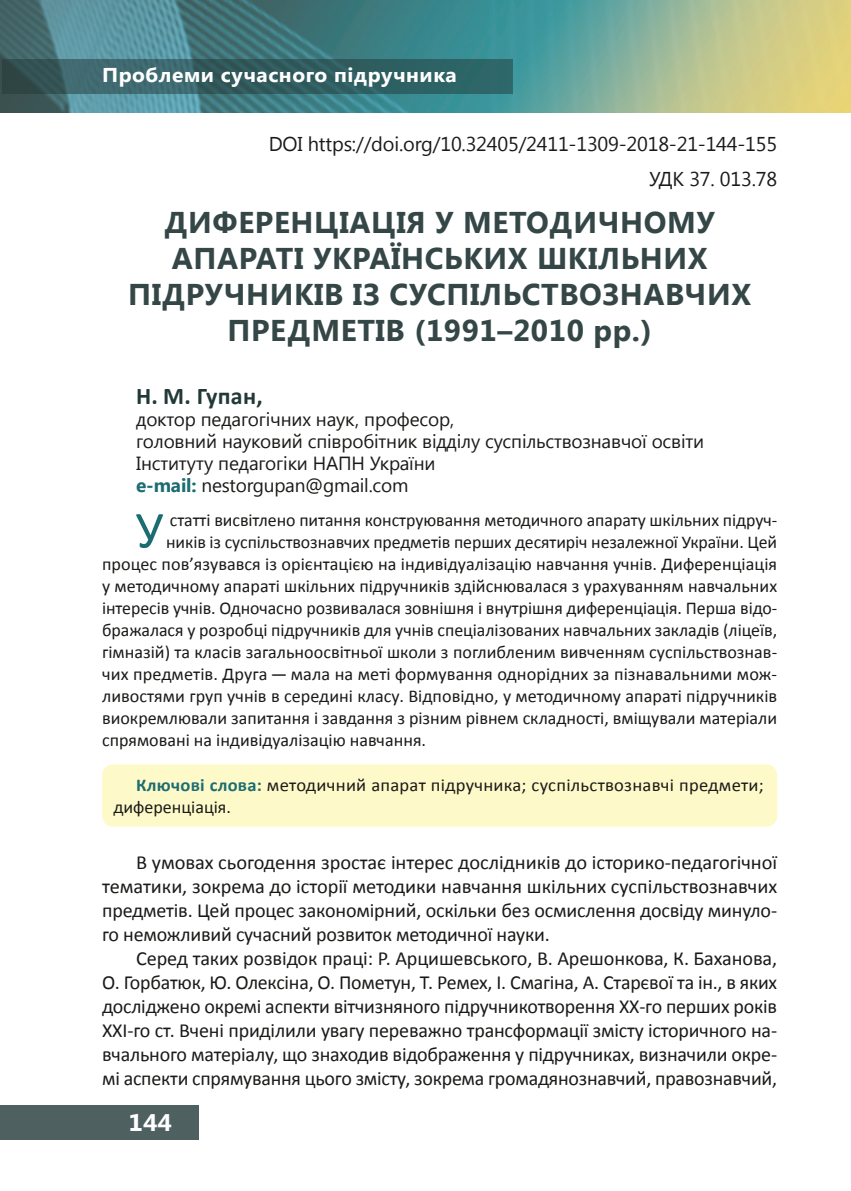
<style>
.page{position:relative;width:851px;height:1191px;background:#fff}
.page>*{position:absolute;margin:0;border:0;box-sizing:border-box;transform-origin:0 0}
.Буквица{font:52.6px "Calibri";color:#1b6d72}
.Назва_статті{font:700 30px/36px "Segoe UI";letter-spacing:.02em;color:#344746;text-align:center}
.Автор{font:700 24px "Calibri";letter-spacing:.01em;color:#223938}
.t1{font:700 24px "Segoe UI";color:#fff;scale:1.05 1}
.Main{font:20px/24px "Calibri";letter-spacing:-.01em;color:#1a1a18;text-align:justify}
.УДК{font:20px "Segoe UI";letter-spacing:-.01em;color:#1a1a18}
.t2{font:700 20px "Segoe UI";letter-spacing:.025em;color:#fff;scale:1.05 1}
.Про_автора{font:19px/22px "Segoe UI";letter-spacing:-.01em;color:#1a1a18}
.Буквица-2{font:18px/22px "Calibri";color:#1a1a18}
.s1{font-weight:700;color:#1b6d72}
</style>
<div class="page">
<img style="left:0;top:0;width:850px;height:113px">
<svg style="left:2px;top:60px;width:510px;height:34px;fill:#306164"></svg>
<div style="left:0;top:1106px;width:198px;height:34px;background:#4e605f"></div>
<div style="left:102px;top:764px;width:675px;height:62px;background:#fef9c9;border-radius:11px"></div>
<p class="t2" style="left:102px;top:61px;width:339px">Проблеми сучасного підручника</p>
<p class="УДК" style="left:268px;top:130px;width:510px">DOI https://doi.org/10.32405/2411-1309-2018-21-144-155</p>
<p class="УДК" style="left:649px;top:165px;width:129px">УДК 37. 013.78</p>
<p class="Назва_статті" style="left:128px;top:203px;width:624px">ДИФЕРЕНЦІАЦІЯ У МЕТОДИЧНОМУ<br>АПАРАТІ УКРАЇНСЬКИХ ШКІЛЬНИХ<br>ПІДРУЧНИКІВ ІЗ СУСПІЛЬСТВОЗНАВЧИХ<br>ПРЕДМЕТІВ (1991–2010 рр.)</p>
<p class="Автор" style="left:136px;top:381px;width:128px">Н. М. Гупан,</p>
<p class="Про_автора" style="left:136px;top:408px;width:569px">доктор педагогічних наук, професор,<br>головний науковий співробітник відділу суспільствознавчої освіти Інституту педагогіки НАПН України<br><span class="s1">e-mail:</span> nestorgupan@gmail.com</p>
<p class="Буквица" style="left:136px;top:497px;width:29px">У</p>
<p class="Буквица-2" style="left:170px;top:509px;width:608px">статті висвітлено питання конструювання методичного апарату шкільних підруч-</p>
<p class="Буквица-2" style="left:166px;top:531px;width:612px">ників із суспільствознавчих предметів перших десятиріч незалежної України. Цей</p>
<p class="Буквица-2" style="left:102px;top:553px;width:676px">процес пов’язувався із орієнтацією на індивідуалізацію навчання учнів. Диференціація</p>
<p class="Буквица-2" style="left:102px;top:575px;width:676px">у методичному апараті шкільних підручників здійснювалася з урахуванням навчальних</p>
<p class="Буквица-2" style="left:102px;top:597px;width:676px">інтересів учнів. Одночасно розвивалася зовнішня і внутрішня диференціація. Перша відо-</p>
<p class="Буквица-2" style="left:102px;top:619px;width:676px">бражалася у розробці підручників для учнів спеціалізованих навчальних закладів (ліцеїв,</p>
<p class="Буквица-2" style="left:102px;top:641px;width:676px">гімназій) та класів загальноосвітньої школи з поглибленим вивченням суспільствознав-</p>
<p class="Буквица-2" style="left:102px;top:663px;width:676px">чих предметів. Друга — мала на меті формування однорідних за пізнавальними мож-</p>
<p class="Буквица-2" style="left:102px;top:685px;width:676px">ливостями груп учнів в середині класу. Відповідно, у методичному апараті підручників</p>
<p class="Буквица-2" style="left:102px;top:707px;width:676px">виокремлювали запитання і завдання з різним рівнем складності, вміщували матеріали</p>
<p class="Буквица-2" style="left:102px;top:729px;width:325px">спрямовані на індивідуалізацію навчання.</p>
<p class="Буквица-2" style="left:113px;top:774px;width:651px;text-indent:23px"><span class="s1">Ключові слова:</span> методичний апарат підручника; суспільствознавчі предмети; диференціація.</p>
<p class="Main" style="left:102px;top:850px;width:676px;text-indent:34px">В умовах сьогодення зростає інтерес дослідників до історико-педагогічної тематики, зокрема до історії методики навчання шкільних суспільствознавчих предметів. Цей процес закономірний, оскільки без осмислення досвіду минуло&shy;го неможливий сучасний розвиток методичної науки.</p>
<p class="Main" style="left:102px;top:946px;width:676px;text-indent:34px">Серед таких розвідок праці: Р. Арцишевського, В. Арешонкова, К. Баханова, О. Горбатюк, Ю. Олексіна, О. Пометун, Т. Ремех, І. Смагіна, А. Старєвої та ін., в яких досліджено окремі аспекти вітчизняного підручникотворення ХХ-го перших років ХХІ-го ст. Вчені приділили увагу переважно трансформації змісту історичного на&shy;вчального матеріалу, що знаходив відображення у підручниках, визначили окре&shy;мі аспекти спрямування цього змісту, зокрема громадянознавчий, правознавчий,</p>
<h3 class="t1" style="left:128px;top:1105px;width:43px">144</h3>
</div>
